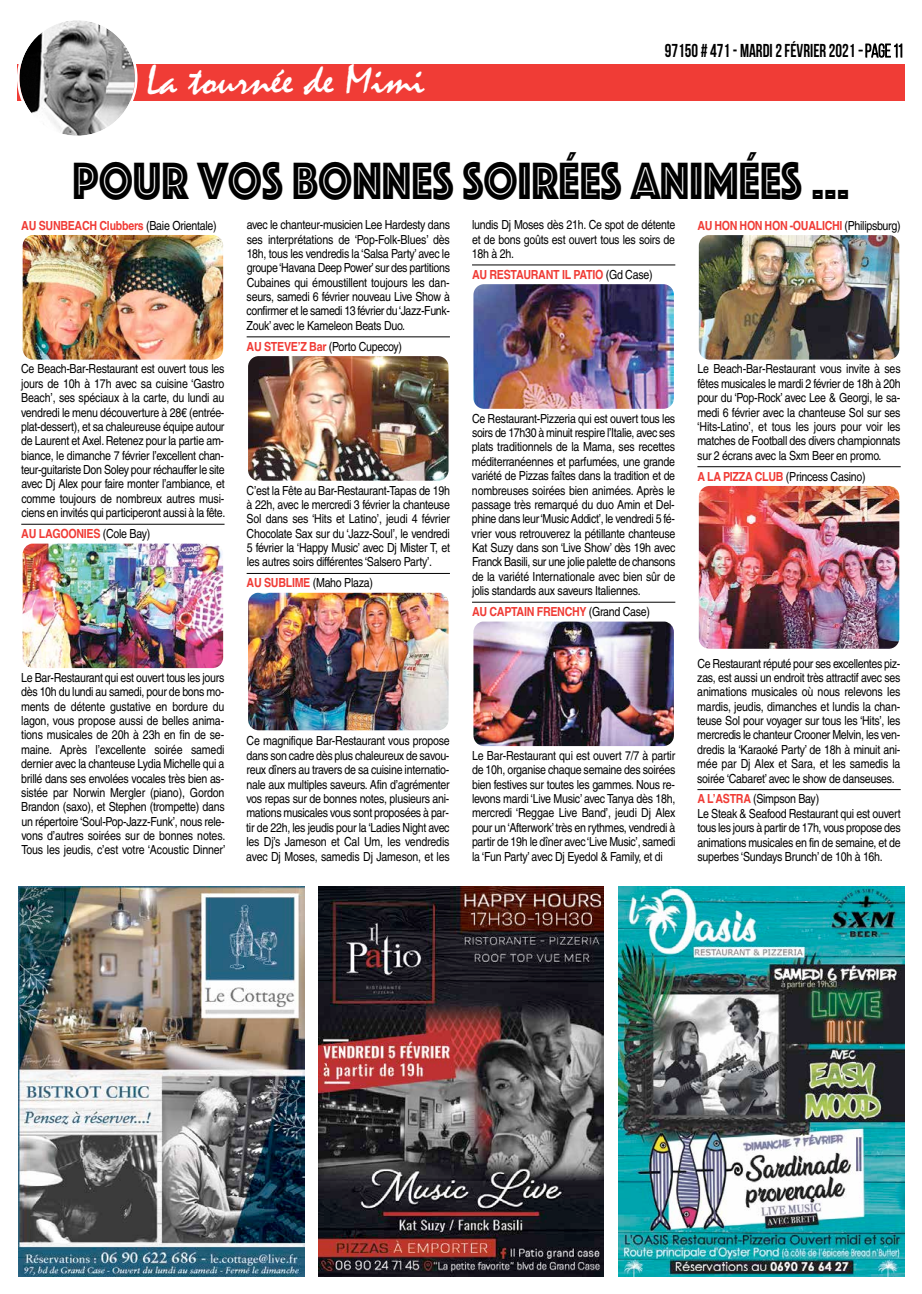
<style>
.page{position:relative;width:922px;height:1294px;background:#fff}
.page>*{position:absolute;margin:0;border:0;box-sizing:border-box;transform-origin:0 0}
.t1{font:54.38px "Phosphate Inline";color:#000;scale:.85 1}
.t2{font:42.25px "Mistral";color:#fff;scale:1.07 1}
.t3{font:700 18.62px "Bebas Neue";color:#000;scale:.9 1}
.t4{font:12.5px/14.4px "Helvetica";letter-spacing:-.025em;color:#000;text-align:justify;scale:.85 1}
.t5{font:700 12.5px "Helvetica";letter-spacing:-.025em;color:#f03c36;scale:.85 1}
.s1{font-weight:400}
.s2{font-weight:400;color:#000}
.s3{font-weight:700;color:#f03c36}
</style>
<div class="page">
<div style="left:17px;top:64px;width:887px;height:36px;background:#f03c36"></div>
<svg style="left:17px;top:20px;width:120px;height:116px"></svg>
<svg style="left:858px;top:43px;width:44px;height:15px"></svg>
<hr style="left:21px;top:524px;width:203px;height:1px;background:#000">
<hr style="left:246px;top:336px;width:204px;height:1px;background:#000">
<hr style="left:246px;top:573px;width:204px;height:1px;background:#000">
<hr style="left:472px;top:264px;width:203px;height:1px;background:#000">
<hr style="left:472px;top:602px;width:203px;height:1px;background:#000">
<hr style="left:697px;top:466px;width:203px;height:1px;background:#000">
<hr style="left:697px;top:789px;width:203px;height:1px;background:#000">
<img style="left:23px;top:543px;width:200px;height:125px">
<img style="left:473px;top:284px;width:200px;height:125px">
<img style="left:248px;top:592px;width:200px;height:138px">
<img style="left:473px;top:621px;width:200px;height:125px">
<img style="left:698px;top:235px;width:201px;height:124px">
<img style="left:698px;top:486px;width:201px;height:162px">
<img style="left:23px;top:235px;width:200px;height:124px">
<img style="left:248px;top:356px;width:200px;height:124px">
<img style="left:318px;top:886px;width:285px;height:390px">
<img style="left:618px;top:886px;width:286px;height:390px">
<img style="left:19px;top:886px;width:285px;height:390px">
<h2 class="t2" style="left:146px;top:57px;width:262px">La tournée de Mimi</h2>
<h3 class="t3" style="left:664px;top:41px;width:266px">97150 # 471- MARDI 2FÉVRIER 2021 <span class="s1">-page11</span></h3>
<h1 class="t1" style="left:72px;top:142px;width:915px">POUR VOS BONNES SOIRÉES ANIMÉES …</h1>
<p class="t5" style="left:21px;top:215px;width:231px">AU SUNBEACH Clubbers <span class="s2">(Baie Orientale)</span></p>
<p class="t4" style="left:471px;top:217px;width:241px">lundis Dj Moses dès 21h. Ce spot de détente et de bons goûts est ouvert tous les soirs de 18h à 2h.</p>
<p class="t5" style="left:472px;top:264px;width:214px">AU RESTAURANT IL PATIO <span class="s2">(Gd Case)</span></p>
<p class="t4" style="left:246px;top:217px;width:241px">avec le chanteur-musicien Lee Hardesty dans ses interprétations de ‘Pop-Folk-Blues’ dès 18h, tous les vendredis la ‘Salsa Party’ avec le groupe‘Havana Deep Power’sur des partitions Cubaines qui émoustillent toujours les dan&shy;seurs, samedi 6 février nouveau Live Show à confirmer et le samedi 13 février du‘Jazz-Funk-Zouk’ avec le Kameleon Beats Duo.</p>
<p class="t4" style="left:246px;top:339px;width:184px"><span class="s3">AU STEVE’Z Bar</span> (Porto Cupecoy)</p>
<p class="t5" style="left:697px;top:215px;width:240px">AU HON HON HON -OUALICHI <span class="s2">(Philipsburg)</span></p>
<p class="t4" style="left:21px;top:362px;width:242px">Ce Beach-Bar-Restaurant est ouvert tous les jours de 10h à 17h avec sa cuisine ‘Gastro Beach’, ses spéciaux à la carte, du lundi au vendredi le menu découverture à 28€ (entrée&shy;plat-dessert), et sa chaleureuse équipe autour de Laurent et Axel. Retenez pour la partie am&shy;biance, le dimanche 7 février l’excellent chan&shy;teur-guitariste Don Soley pour réchauffer le site avec Dj Alex pour faire monter l’ambiance, et comme toujours de nombreux autres musi&shy;ciens en invités qui participeront aussi à la fête.</p>
<p class="t5" style="left:21px;top:523px;width:153px">AU LAGOONIES <span class="s2">(Cole Bay)</span></p>
<p class="t4" style="left:21px;top:670px;width:242px">Le Bar-Restaurant qui est ouvert tous les jours dès 10h du lundi au samedi, pour de bons mo&shy;ments de détente gustative en bordure du lagon, vous propose aussi de belles anima&shy;tions musicales de 20h à 23h en fin de se&shy;maine. Après l’excellente soirée samedi dernier avec la chanteuse Lydia Michelle qui a brillé dans ses envolées vocales très bien as&shy;sistée par Norwin Mergler (piano), Gordon Brandon (saxo), et Stephen (trompette) dans un répertoire ‘Soul-Pop-Jazz-Funk’, nous rele&shy;vons d’autres soirées sur de bonnes notes.<br>Tous les jeudis, c’est votre ‘Acoustic Dinner’</p>
<p class="t4" style="left:246px;top:483px;width:241px">C’est la Fête au Bar-Restaurant-Tapas de 19h à 22h, avec le mercredi 3 février la chanteuse Sol dans ses ‘Hits et Latino’, jeudi 4 février Chocolate Sax sur du ‘Jazz-Soul’, le vendredi 5 février la ‘Happy Music’ avec Dj Mister T, et les autres soirs différentes ‘Salsero Party’.</p>
<p class="t4" style="left:246px;top:575px;width:150px"><span class="s3">AU SUBLIME</span> (Maho Plaza)</p>
<p class="t4" style="left:471px;top:411px;width:241px">Ce Restaurant-Pizzeria qui est ouvert tous les soirs de 17h30 à minuit respire l’Italie, avec ses plats traditionnels de la Mama, ses recettes méditerranéennes et parfumées, une grande variété de Pizzas faîtes dans la tradition et de nombreuses soirées bien animées. Après le passage très remarqué du duo Amin et Del&shy;phine dans leur‘Music Addict’, le vendredi 5 fé&shy;vrier vous retrouverez la pétillante chanteuse Kat Suzy dans son ‘Live Show’ dès 19h avec Franck Basili, sur une jolie palette de chansons de la variété Internationale avec bien sûr de jolis standards aux saveurs Italiennes.</p>
<p class="t5" style="left:472px;top:601px;width:211px">AU CAPTAIN FRENCHY <span class="s2">(Grand Case)</span></p>
<p class="t4" style="left:246px;top:733px;width:241px">Ce magnifique Bar-Restaurant vous propose dans son cadre dès plus chaleureux de savou&shy;reux dîners au travers de sa cuisine internatio&shy;nale aux multiples saveurs. Afin d’agrémenter vos repas sur de bonnes notes, plusieurs ani&shy;mations musicales vous sont proposées à par&shy;tir de 22h, les jeudis pour la ‘Ladies Night avec les Dj’s Jameson et Cal Um, les vendredis avec Dj Moses, samedis Dj Jameson, et les</p>
<p class="t4" style="left:472px;top:748px;width:241px">Le Bar-Restaurant qui est ouvert 7/7 à partir de 10h, organise chaque semaine des soirées bien festives sur toutes les gammes. Nous re&shy;levons mardi ‘Live Music’ avec Tanya dès 18h, mercredi ‘Reggae Live Band’, jeudi Dj Alex pour un‘Afterwork’très en rythmes, vendredi à partir de 19h le dîner avec‘Live Music’, samedi la ‘Fun Party’ avec Dj Eyedol &amp; Family, et di</p>
<p class="t4" style="left:697px;top:362px;width:241px">Le Beach-Bar-Restaurant vous invite à ses fêtes musicales le mardi 2 février de 18h à 20h pour du ‘Pop-Rock’ avec Lee &amp; Georgi, le sa&shy;medi 6 février avec la chanteuse Sol sur ses ‘Hits-Latino’, et tous les jours pour voir les matches de Football des divers championnats sur 2 écrans avec la Sxm Beer en promo.</p>
<p class="t4" style="left:697px;top:469px;width:199px"><span class="s3">A LA PIZZA CLUB</span> (Princess Casino)</p>
<p class="t4" style="left:697px;top:656px;width:240px">Ce Restaurant réputé pour ses excellentes piz&shy;zas, est aussi un endroit très attractif avec ses animations musicales où nous relevons les mardis, jeudis, dimanches et lundis la chan&shy;teuse Sol pour voyager sur tous les ‘Hits’, les mercredis le chanteur Crooner Melvin, les ven&shy;dredis la ‘Karaoké Party’ de 18h à minuit ani&shy;mée par Dj Alex et Sara, et les samedis la soirée ‘Cabaret’ avec le show de danseuses.</p>
<p class="t4" style="left:697px;top:791px;width:241px;text-align:left"><span class="s3">A L’ASTRA</span> (Simpson Bay)<br>Le Steak &amp; Seafood Restaurant qui est ouvert tous les jours à partir de 17h, vous propose des animations musicales en fin de semaine, et de superbes ‘Sundays Brunch’ de 10h à 16h.</p>
</div>
